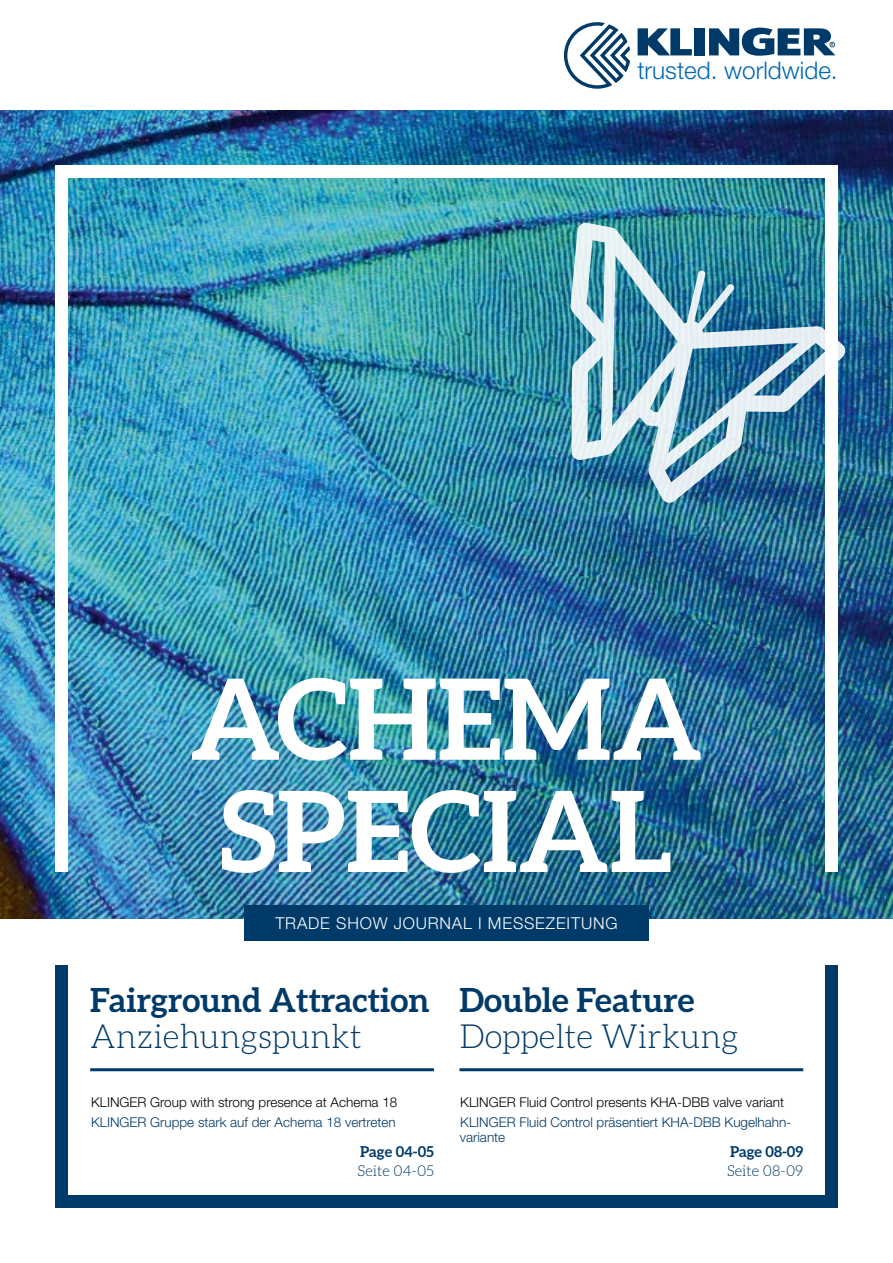
<style>
.page{position:relative;width:893px;height:1263px;background:#fff}
.page>*{position:absolute;margin:0;border:0;box-sizing:border-box;transform-origin:0 0}
.t1{font:700 112.2px/112.2px "Aleo";color:#fff}
.t2{font:700 33.3px "Aleo";color:#003a68}
.t3{font:300 33.3px "Aleo";color:#003a68}
.t4{font:300 24.3px "Helvetica Neue LT Pro";color:#0069b4}
.t5{font:300 16.35px "Helvetica Neue LT Pro";letter-spacing:.05em;color:#fff}
.t6{font:300 15px "Aleo";color:#003a68}
.t7{font:700 15px "Aleo";color:#003a68}
.t8{font:300 13.5px/14.7px "Helvetica Neue LT Pro";color:#003a68}
.t9{font:300 13.5px "Helvetica Neue LT Pro";color:#000}
</style>
<div class="page">
<img style="left:0;top:110px;width:893px;height:808px">
<div style="left:55px;top:173px;width:13px;height:699px;background:#fff"></div>
<div style="left:55px;top:165px;width:783px;height:13px;background:#fff"></div>
<div style="left:825px;top:173px;width:13px;height:699px;background:#fff"></div>
<div style="left:825px;top:965px;width:13px;height:243px;background:#003a68"></div>
<div style="left:55px;top:1195px;width:783px;height:13px;background:#003a68"></div>
<div style="left:55px;top:965px;width:13px;height:243px;background:#003a68"></div>
<div style="left:244px;top:905px;width:405px;height:35px;background:#003a68"></div>
<hr style="left:90px;top:1068px;width:344px;height:3px;background:#003a68">
<hr style="left:459px;top:1068px;width:344px;height:3px;background:#003a68">
<img style="left:570px;top:222px;width:276px;height:282px">
<div style="left:694px;top:28px;width:10px;height:27px;background:#003a68"></div>
<svg style="left:638px;top:28px;width:54px;height:27px"></svg>
<svg style="left:709px;top:28px;width:126px;height:28px"></svg>
<svg style="left:564px;top:22px;width:66px;height:67px"></svg>
<h3 class="t4" style="left:637px;top:55px;width:202px">trusted. worldwide.</h3>
<h1 class="t1" style="left:190px;top:661px;width:514px">ACHEMA<br>SPECIAL</h1>
<p class="t5" style="left:275px;top:913px;width:344px">TRADE SHOW JOURNAL I MESSEZEITUNG</p>
<h2 class="t2" style="left:90px;top:980px;width:341px">Fairground Attraction</h2>
<h2 class="t3" style="left:90px;top:1018px;width:273px">Anziehungspunkt</h2>
<p class="t9" style="left:91px;top:1094px;width:308px">KLINGER Group with strong presence at Achema 18</p>
<p class="t8" style="left:91px;top:1115px;width:306px">KLINGER Gruppe stark auf der Achema 18 vertreten</p>
<p class="t7" style="left:360px;top:1143px;width:75px">Page 04-05</p>
<p class="t6" style="left:358px;top:1163px;width:78px">Seite 04-05</p>
<h2 class="t2" style="left:459px;top:980px;width:237px">Double Feature</h2>
<h2 class="t3" style="left:459px;top:1018px;width:281px">Doppelte Wirkung</h2>
<p class="t9" style="left:460px;top:1094px;width:325px">KLINGER Fluid Control presents KHA-DBB valve variant</p>
<p class="t8" style="left:460px;top:1115px;width:333px">KLINGER Fluid Control präsentiert KHA-DBB Kugelhahn&shy;variante</p>
<p class="t7" style="left:730px;top:1143px;width:75px">Page 08-09</p>
<p class="t6" style="left:727px;top:1163px;width:78px">Seite 08-09</p>
</div>
